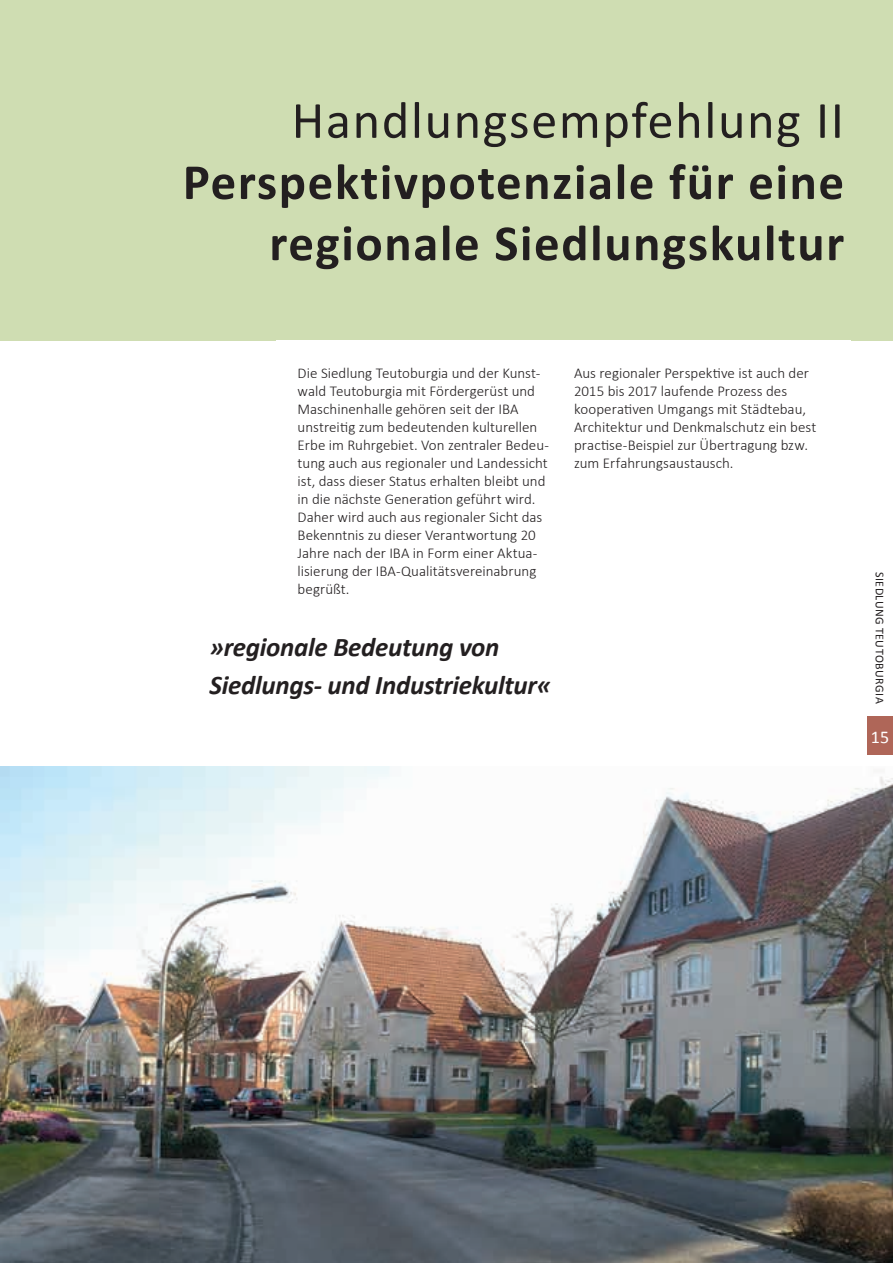
<style>
.page{position:relative;width:893px;height:1263px;background:#fff}
.page>*{position:absolute;margin:0;border:0;box-sizing:border-box;transform-origin:0 0}
.t1{font:52.5px "Calibri";color:#231f20}
.t2{font:700 51px/61.2px "Calibri";letter-spacing:.03em;color:#231f20;text-align:right}
.t3{font:italic 700 27px/37.5px "Calibri";letter-spacing:-.01em;color:#231f20}
.t4{font:18px "Calibri";color:#fff}
.t5{font:300 15px/18px "Calibri";color:#231f20}
.t6{font:12px "Calibri";letter-spacing:.04em;color:#231f20}
.s1{font-size:14.85px}
</style>
<div class="page">
<div style="left:0;top:0;width:893px;height:340px;background:#cfddb2"></div>
<img style="left:0;top:767px;width:893px;height:496px">
<div style="left:867px;top:717px;width:26px;height:38px;background:#af6658"></div>
<h1 class="t1" style="left:292px;top:87px;width:554px">Handlungsempfehlung II</h1>
<h2 class="t2" style="left:183px;top:151px;width:663px">Perspektivpotenziale für eine regionale Siedlungskultur</h2>
<p class="t5" style="left:298px;top:363px;width:253px"><span class="s1">D</span>ie Siedlung Teutoburgia und der Kunst&shy;wald Teutoburgia mit Fördergerüst und Maschinenhalle gehören seit der IBA unstreitig zum bedeutenden kulturellen Erbe im Ruhrgebiet. Von zentraler Bedeu&shy;tung auch aus regionaler und Landessicht ist, dass dieser Status erhalten bleibt und in die nächste Generation geführt wird.<br>Daher wird auch aus regionaler Sicht das Bekenntnis zu dieser Verantwortung 20<br>Jahre nach der IBA in Form einer Aktua&shy;lisierung der IBA-Qualitätsvereinabrung begrüßt.</p>
<p class="t5" style="left:574px;top:363px;width:244px">Aus regionaler Perspektive ist auch der 2015 bis 2017 laufende Prozess des kooperativen Umgangs mit Städtebau, Architektur und Denkmalschutz ein best practise-Beispiel zur Übertragung bzw. zum Erfahrungsaustausch.</p>
<h3 class="t3" style="left:209px;top:628px;width:343px">»regionale Bedeutung von<br>Siedlungs- und Industriekultur«</h3>
<p class="t6" style="left:887px;top:572px;width:133px;rotate:90deg">SIEDLUNG TEUTOBURGIA</p>
<p class="t4" style="left:871px;top:725px;width:20px">15</p>
</div>
